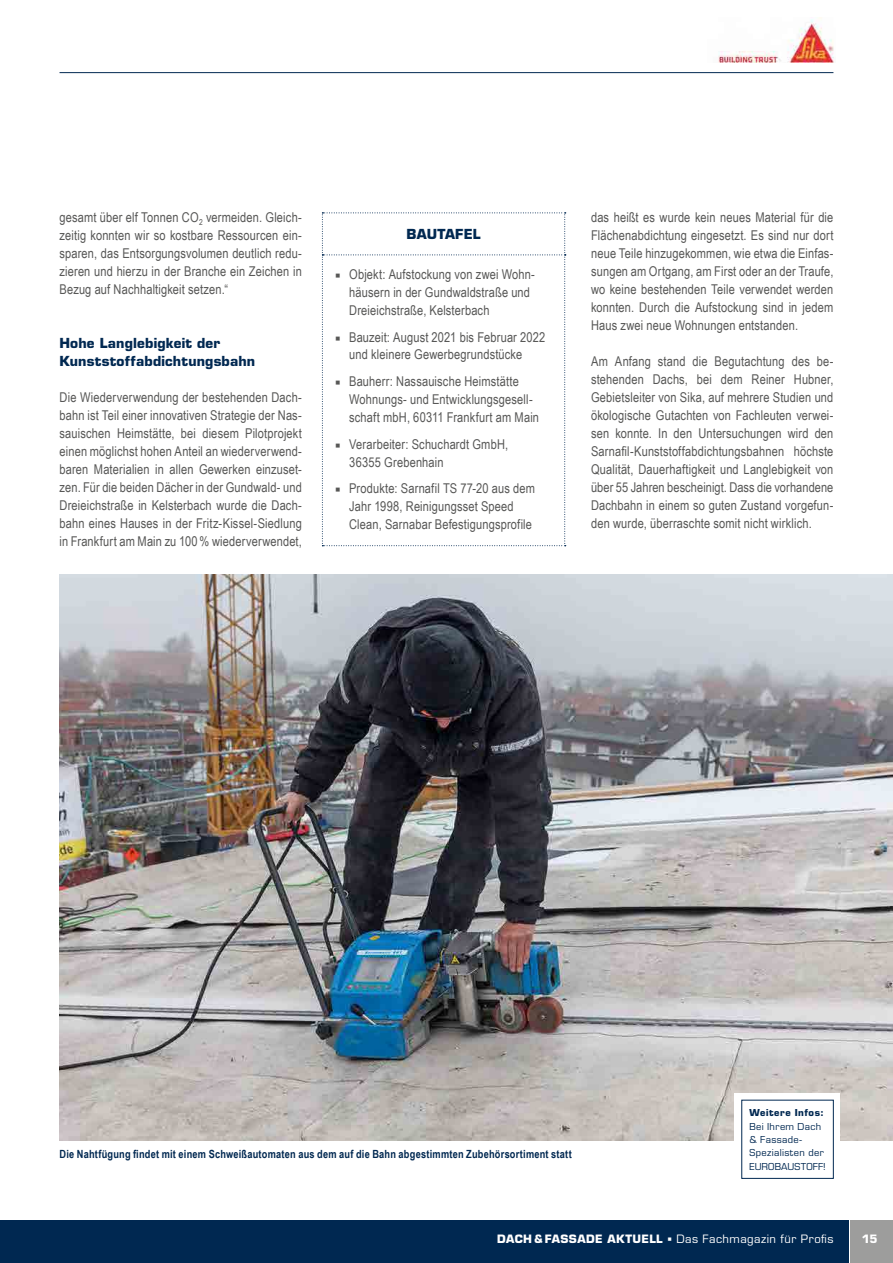
<style>
.page{position:relative;width:893px;height:1263px;background:#fff}
.page>*{position:absolute;margin:0;border:0;box-sizing:border-box;transform-origin:0 0}
.t1{font:13.5px/18px "Arial Narrow";letter-spacing:.01em;color:#575756}
.t2{font:700 13.5px/18px "Eurostile LT Std";letter-spacing:.015em;color:#002851}
.t3{font:700 11.25px "Arial Narrow";letter-spacing:.02em;color:#002851}
.t4{font:11.25px "Eurostile LT Std";letter-spacing:.04em;color:#fff}
.t5{font:700 11.25px "Eurostile LT Std";color:#fff}
.t6{font:9.3px/13.4px "Eurostile LT Std";letter-spacing:.035em;color:#002851}
.t7{font:700 9.3px "Eurostile LT Std";letter-spacing:.06em;color:#002851}
.s1{font-family:"Minion Pro"}
.s2{font-weight:700}
</style>
<div class="page">
<div style="left:0;top:1220px;width:849px;height:43px;background:#002851"></div>
<div style="left:850px;top:1220px;width:43px;height:43px;background:#9d9d9c"></div>
<hr style="left:60px;top:72px;width:773px;height:1px;background:#002851">
<img style="left:60px;top:574px;width:833px;height:566px">
<svg style="left:322px;top:212px;width:244px;height:334px"></svg>
<img style="left:718px;top:18px;width:116px;height:45px">
<div style="left:734px;top:1093px;width:106px;height:89px;background:#fff"></div>
<div style="left:741px;top:1100px;width:93px;height:79px;background:#fff;border:1px solid #002851"></div>
<p class="t1" style="left:60px;top:208px;width:244px;text-align:justify">gesamt über elf Tonnen CO<sub>2</sub> vermeiden. Gleich&shy;zeitig konnten wir so kostbare Ressourcen ein&shy;sparen, das Entsorgungsvolumen deutlich redu&shy;zieren und hierzu in der Branche ein Zeichen in Bezug auf Nachhaltigkeit setzen.“</p>
<p class="t2" style="left:60px;top:334px;width:197px">Hohe Langlebigkeit der<br>Kunststoffabdichtungsbahn</p>
<p class="t1" style="left:60px;top:388px;width:244px;text-align:justify">Die Wiederverwendung der bestehenden Dach&shy;bahn ist Teil einer innovativen Strategie der Nas&shy;sauischen Heimstätte, bei diesem Pilotprojekt einen möglichst hohen Anteil an wiederverwend&shy;baren Materialien in allen Gewerken einzuset&shy;zen. Für die beiden Dächer in der Gundwald- und Dreieichstraße in Kelsterbach wurde die Dach&shy;bahn eines Hauses in der Fritz-Kissel-Siedlung in Frankfurt am Main zu 100% wiederverwendet,</p>
<p class="t2" style="left:406px;top:225px;width:76px">BAUTAFEL</p>
<p class="t1" style="left:349px;top:265px;width:187px;text-indent:-14px"><span class="s1">■</span> Objekt: Aufstockung von zwei Wohn&shy;häusern in der Gundwaldstraße und<br>Dreieichstraße, Kelsterbach</p>
<p class="t1" style="left:349px;top:327px;width:198px;text-indent:-14px"><span class="s1">■</span> Bauzeit: August 2021 bis Februar 2022 und kleinere Gewerbegrundstücke</p>
<p class="t1" style="left:349px;top:372px;width:191px;text-indent:-14px"><span class="s1">■</span> Bauherr: Nassauische Heimstätte<br>Wohnungs- und Entwicklungsgesell&shy;schaft mbH, 60311 Frankfurt am Main</p>
<p class="t1" style="left:349px;top:434px;width:161px;text-indent:-14px"><span class="s1">■</span> Verarbeiter: Schuchardt GmbH,<br>36355 Grebenhain</p>
<p class="t1" style="left:349px;top:479px;width:187px;text-indent:-14px"><span class="s1">■</span> Produkte: Sarnafil TS 77-20 aus dem<br>Jahr 1998, Reinigungsset Speed<br>Clean, Sarnabar Befestigungsprofile</p>
<p class="t1" style="left:591px;top:208px;width:244px;text-align:justify">das heißt es wurde kein neues Material für die Flächenabdichtung eingesetzt. Es sind nur dort neue Teile hinzugekommen, wie etwa die Einfas&shy;sungen am Ortgang, am First oder an der Traufe, wo keine bestehenden Teile verwendet werden konnten. Durch die Aufstockung sind in jedem Haus zwei neue Wohnungen entstanden.</p>
<p class="t1" style="left:591px;top:352px;width:244px;text-align:justify">Am Anfang stand die Begutachtung des be&shy;stehenden Dachs, bei dem Reiner Hubner, Gebietsleiter von Sika, auf mehrere Studien und ökologische Gutachten von Fachleuten verwei&shy;sen konnte. In den Untersuchungen wird den Sarnafil-Kunststoffabdichtungsbahnen höchste Qualität, Dauerhaftigkeit und Langlebigkeit von über 55 Jahren bescheinigt. Dass die vorhandene Dachbahn in einem so guten Zustand vorgefun&shy;den wurde, überraschte somit nicht wirklich.</p>
<p class="t3" style="left:60px;top:1146px;width:514px">Die Nahtfügung findet mit einem Schweißautomaten aus dem auf die Bahn abgestimmten Zubehörsortiment statt</p>
<p class="t7" style="left:749px;top:1107px;width:76px">Weitere Infos:</p>
<p class="t6" style="left:749px;top:1120px;width:78px">Bei Ihrem Dach &amp; Fassade-<br>Spezialisten der<br>EUROBAUSTOFF!</p>
<p class="t4" style="left:497px;top:1232px;width:338px"><span class="s2">DACH &amp; FASSADE AKTUELL</span> <span class="s1">■</span> Das Fachmagazin für Profis</p>
<p class="t5" style="left:862px;top:1232px;width:17px">15</p>
</div>
